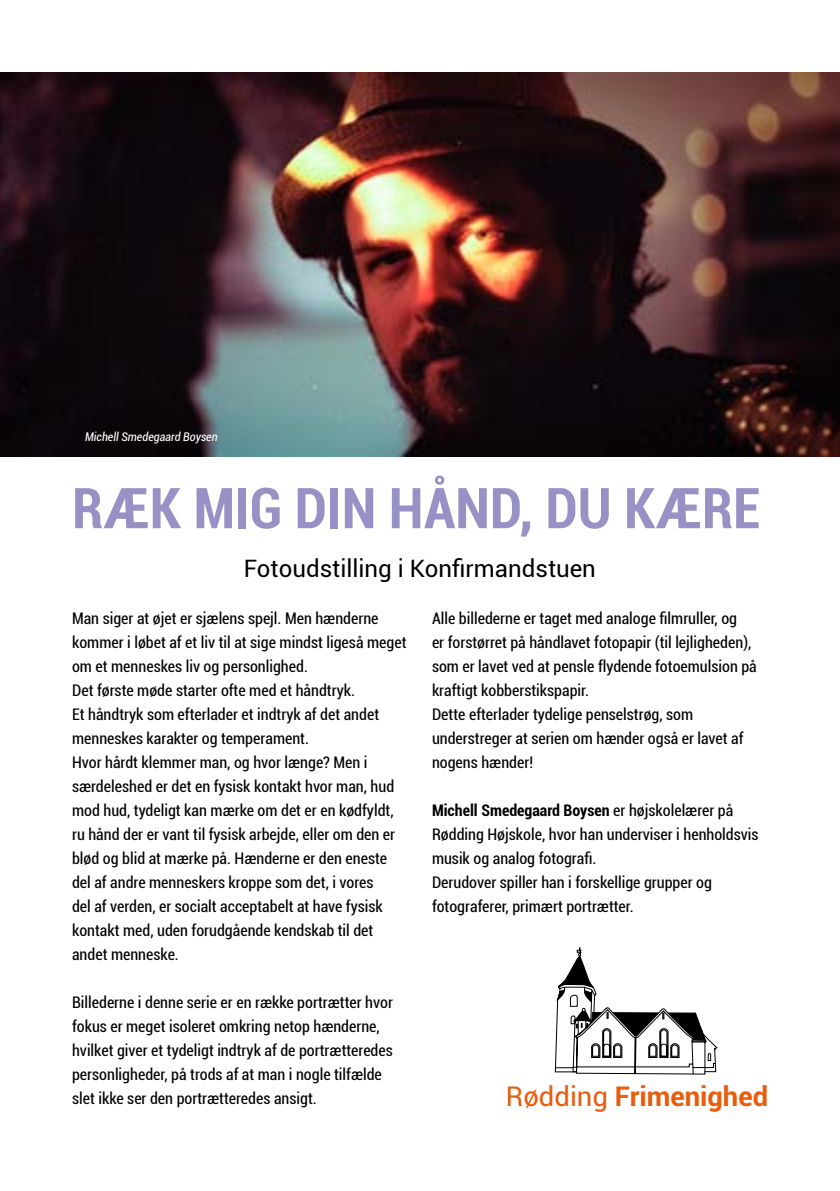
<style>
.page{position:relative;width:840px;height:1191px;background:#fff}
.page>*{position:absolute;margin:0;border:0;box-sizing:border-box;transform-origin:0 0}
.t1{font:700 condensed 56.4px "Roboto";color:#9791c6}
.t2{font:700 27.4px "Roboto";color:#ea5b0b}
.t3{font:24px "Roboto";color:#000}
.t4{font:condensed 16px/24px "Roboto";color:#000}
.t5{font:italic condensed 12px "Roboto";color:#fff}
.s1{font-weight:700}
.s2{font-weight:400}
</style>
<div class="page">
<img style="left:0;top:72px;width:839px;height:384px">
<svg style="left:554px;top:947px;width:163px;height:127px"></svg>
<p class="t5" style="left:85px;top:428px;width:134px">Michell Smedegaard Boysen</p>
<h1 class="t1" style="left:72px;top:468px;width:689px">Ræk mig din hånd, du kære</h1>
<h3 class="t3" style="left:244px;top:551px;width:353px">Fotoudstilling i Konfirmandstuen</h3>
<p class="t4" style="left:72px;top:606px;width:336px">Man siger at øjet er sjælens spejl. Men hænderne kommer i løbet af et liv til at sige mindst ligeså meget om et menneskes liv og personlighed.<br>Det første møde starter ofte med et håndtryk.<br>Et håndtryk som efterlader et indtryk af det andet menneskes karakter og temperament.<br>Hvor hårdt klemmer man, og hvor længe? Men i særdeleshed er det en fysisk kontakt hvor man, hud mod hud, tydeligt kan mærke om det er en kødfyldt, ru hånd der er vant til fysisk arbejde, eller om den er blød og blid at mærke på. Hænderne er den eneste del af andre menneskers kroppe som det, i vores<br>del af verden, er socialt acceptabelt at have fysisk kontakt med, uden forudgående kendskab til det andet menneske.</p>
<p class="t4" style="left:72px;top:990px;width:322px">Billederne i denne serie er en række portrætter hvor fokus er meget isoleret omkring netop hænderne, hvilket giver et tydeligt indtryk af de portrætteredes personligheder, på trods af at man i nogle tilfælde slet ikke ser den portrætteredes ansigt.</p>
<p class="t4" style="left:432px;top:606px;width:326px">Alle billederne er taget med analoge filmruller, og<br>er forstørret på håndlavet fotopapir (til lejligheden), som er lavet ved at pensle flydende fotoemulsion på kraftigt kobberstikspapir.<br>Dette efterlader tydelige penselstrøg, som understreger at serien om hænder også er lavet af nogens hænder!</p>
<p class="t4" style="left:432px;top:798px;width:328px"><span class="s1">Michell Smedegaard Boysen</span> er højskolelærer på Rødding Højskole, hvor han underviser i henholdsvis musik og analog fotografi.<br>Derudover spiller han i forskellige grupper og fotograferer, primært portrætter.</p>
<h2 class="t2" style="left:505px;top:1077px;width:263px"><span class="s2">Rødding</span> Frimenighed</h2>
</div>
